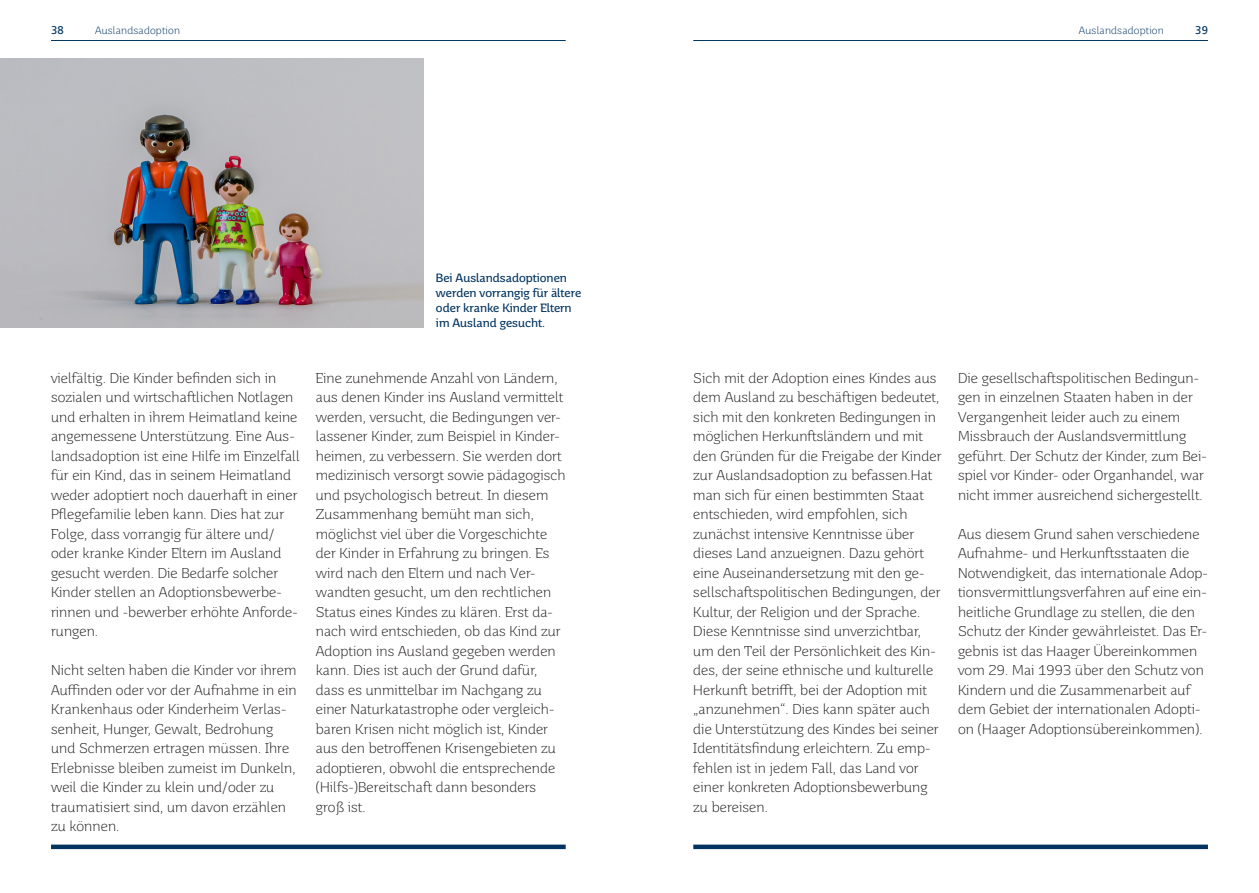
<style>
.page{position:relative;width:1259px;height:893px;background:#fff}
.page>*{position:absolute;margin:0;border:0;box-sizing:border-box;transform-origin:0 0}
.A5_Fließtext_SaarPro{font:300 14.25px/19.5px "Saar Pro";letter-spacing:.01em;color:#231f20}
.A5_Bildunterschrift{font:12px/15px "Saar Pro";color:#013360}
.t1{font:11.25px "Frutiger LT Com";color:#013360}
.Kapitelkennung_fruti{font:300 10.5px "Saar Pro";letter-spacing:.02em;color:#013360}
</style>
<div class="page">
<hr style="left:51px;top:40px;width:515px;height:1px;background:#013360">
<hr style="left:693px;top:40px;width:515px;height:1px;background:#013360">
<hr style="left:51px;top:845px;width:515px;height:4px;background:#013360">
<hr style="left:693px;top:845px;width:515px;height:4px;background:#013360">
<img style="left:0;top:59px;width:423px;height:268px">
<p class="Kapitelkennung_fruti" style="left:95px;top:24px;width:86px">Auslandsadoption</p>
<p class="Kapitelkennung_fruti" style="left:1079px;top:24px;width:86px">Auslandsadoption</p>
<p class="t1" style="left:51px;top:23px;width:14px">38</p>
<p class="t1" style="left:1195px;top:23px;width:14px">39</p>
<p class="A5_Bildunterschrift" style="left:436px;top:271px;width:147px">Bei Auslandsadoptionen werden vorrangig für ältere oder kranke Kinder Eltern im Ausland gesucht.</p>
<p class="A5_Fließtext_SaarPro" style="left:51px;top:368px;width:250px">vielfältig. Die Kinder befinden sich in sozialen und wirtschaftlichen Notlagen und erhalten in ihrem Heimatland keine angemessene Unterstützung. Eine Aus&shy;landsadoption ist eine Hilfe im Einzelfall für ein Kind, das in seinem Heimatland weder adoptiert noch dauerhaft in einer Pflegefamilie leben kann. Dies hat zur Folge, dass vorrangig für ältere und/ oder kranke Kinder Eltern im Ausland gesucht werden. Die Bedarfe solcher Kinder stellen an Adoptionsbewerbe&shy;rinnen und -bewerber erhöhte Anforde&shy;rungen.</p>
<p class="A5_Fließtext_SaarPro" style="left:51px;top:660px;width:247px">Nicht selten haben die Kinder vor ihrem Auffinden oder vor der Aufnahme in ein Krankenhaus oder Kinderheim Verlas&shy;senheit, Hunger, Gewalt, Bedrohung und Schmerzen ertragen müssen. Ihre Erlebnisse bleiben zumeist im Dunkeln, weil die Kinder zu klein und/oder zu traumatisiert sind, um davon erzählen zu können.</p>
<p class="A5_Fließtext_SaarPro" style="left:316px;top:368px;width:251px">Eine zunehmende Anzahl von Ländern, aus denen Kinder ins Ausland vermittelt werden, versucht, die Bedingungen ver&shy;lassener Kinder, zum Beispiel in Kinder&shy;heimen, zu verbessern. Sie werden dort medizinisch versorgt sowie pädagogisch und psychologisch betreut. In diesem Zusammenhang bemüht man sich, möglichst viel über die Vorgeschichte der Kinder in Erfahrung zu bringen. Es wird nach den Eltern und nach Ver&shy;wandten gesucht, um den rechtlichen Status eines Kindes zu klären. Erst da&shy;nach wird entschieden, ob das Kind zur Adoption ins Ausland gegeben werden kann. Dies ist auch der Grund dafür, dass es unmittelbar im Nachgang zu einer Naturkatastrophe oder vergleich&shy;baren Krisen nicht möglich ist, Kinder aus den betroffenen Krisengebieten zu adoptieren, obwohl die entsprechende (Hilfs-)Bereitschaft dann besonders groß ist.</p>
<p class="A5_Fließtext_SaarPro" style="left:693px;top:368px;width:250px">Sich mit der Adoption eines Kindes aus dem Ausland zu beschäftigen bedeutet, sich mit den konkreten Bedingungen in möglichen Herkunftsländern und mit den Gründen für die Freigabe der Kinder zur Auslandsadoption zu befassen.Hat man sich für einen bestimmten Staat entschieden, wird empfohlen, sich zunächst intensive Kenntnisse über dieses Land anzueignen. Dazu gehört eine Auseinandersetzung mit den ge&shy;sellschaftspolitischen Bedingungen, der Kultur, der Religion und der Sprache.<br>Diese Kenntnisse sind unverzichtbar, um den Teil der Persönlichkeit des Kin&shy;des, der seine ethnische und kulturelle Herkunft betrifft, bei der Adoption mit „anzunehmen“. Dies kann später auch die Unterstützung des Kindes bei seiner Identitätsfindung erleichtern. Zu emp&shy;fehlen ist in jedem Fall, das Land vor einer konkreten Adoptionsbewerbung zu bereisen.</p>
<p class="A5_Fließtext_SaarPro" style="left:958px;top:368px;width:250px">Die gesellschaftspolitischen Bedingun&shy;gen in einzelnen Staaten haben in der Vergangenheit leider auch zu einem Missbrauch der Auslandsvermittlung geführt. Der Schutz der Kinder, zum Bei&shy;spiel vor Kinder- oder Organhandel, war nicht immer ausreichend sichergestellt.</p>
<p class="A5_Fließtext_SaarPro" style="left:958px;top:524px;width:251px">Aus diesem Grund sahen verschiedene Aufnahme- und Herkunftsstaaten die Notwendigkeit, das internationale Adop&shy;tionsvermittlungsverfahren auf eine ein&shy;heitliche Grundlage zu stellen, die den Schutz der Kinder gewährleistet. Das Er&shy;gebnis ist das Haager Übereinkommen vom 29. Mai 1993 über den Schutz von Kindern und die Zusammenarbeit auf dem Gebiet der internationalen Adopti&shy;on (Haager Adoptionsübereinkommen).</p>
</div>
